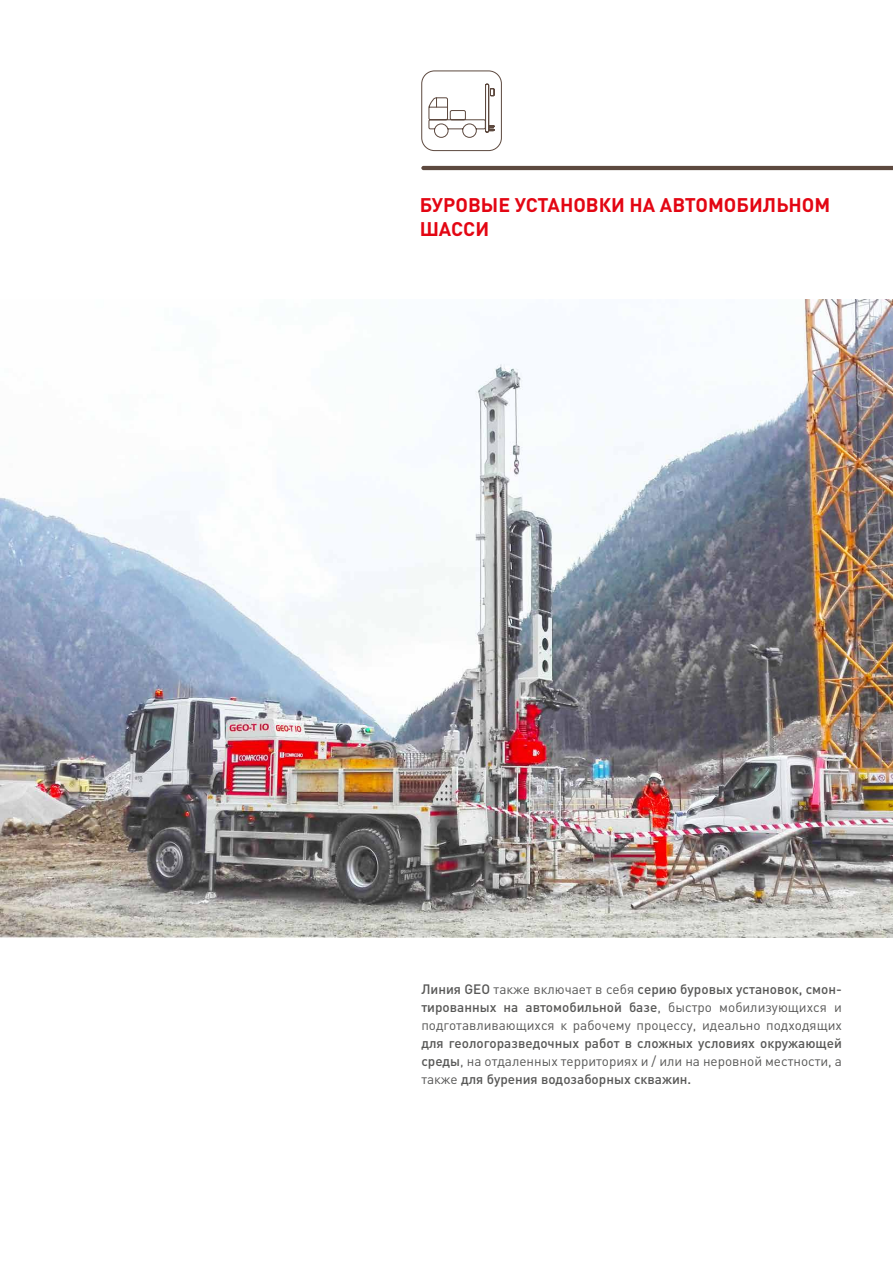
<style>
.page{position:relative;width:893px;height:1263px;background:#fff}
.page>*{position:absolute;margin:0;border:0;box-sizing:border-box;transform-origin:0 0}
.t1{font:700 19.5px/24px "DIN Pro";color:#e30613}
.t2{font:13.5px/18px "DIN Pro";color:#575756;text-align:justify}
.t3{font:500 13.5px/18px "DIN Pro";color:#575756;text-align:justify}
.s1{font-weight:500}
.s2{font-weight:400}
</style>
<div class="page">
<img style="left:0;top:300px;width:893px;height:638px">
<hr style="left:421px;top:166px;width:472px;height:4px;background:#5d493f">
<svg style="left:428px;top:83px;width:67px;height:55px"></svg>
<div style="left:421px;top:71px;width:81px;height:80px;border:1px solid #5d493f;border-radius:13px"></div>
<h1 class="t1" style="left:420px;top:190px;width:412px">БУРОВЫЕ УСТАНОВКИ НА АВТОМОБИЛЬНОМ<br>ШАССИ</h1>
<p class="t2" style="left:421px;top:978px;width:422px"><span class="s1">Линия GEO</span> также включает в себя <span class="s1">серию буровых установок, смон&shy;тированных на автомобильной базе</span>, быстро мобилизующихся и подготавливающихся к рабочему процессу, идеально подходящих</p>
<p class="t3" style="left:421px;top:1032px;width:422px">для геологоразведочных работ в сложных условиях окружающей среды<span class="s2">, на отдаленных территориях и / или на неровной местности, а также</span> для бурения водозаборных скважин.</p>
</div>
